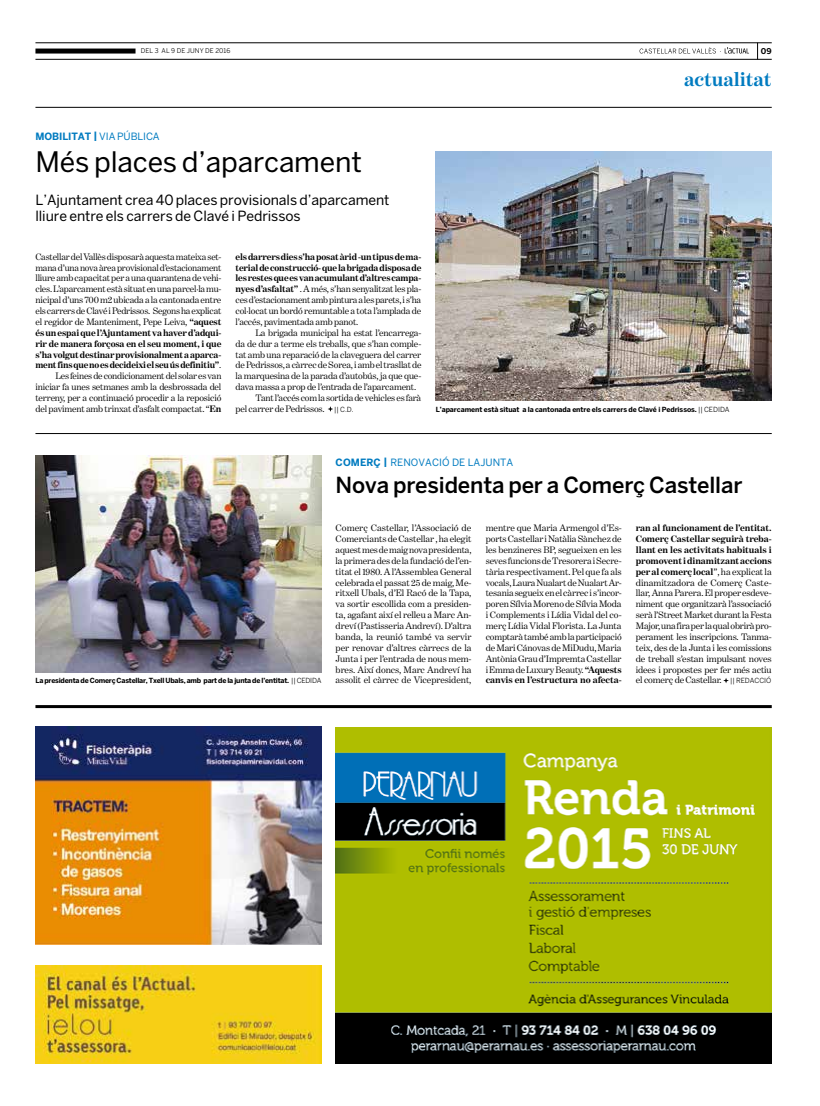
<style>
.page{position:relative;width:820px;height:1106px;background:#fff}
.page>*{position:absolute;margin:0;border:0;box-sizing:border-box;transform-origin:0 0}
.t1{font:28px "Benton Sans";color:#000}
.t2{font:500 22px "Benton Sans";letter-spacing:-.01em;color:#000}
.t3{font:700 20px "Benton Modern One";letter-spacing:-.005em;color:#007bc0}
.t4{font:14px/16px "Benton Sans";letter-spacing:-.005em;color:#000}
.t5{font:10px "Benton Sans";letter-spacing:-.005em;color:#007bc0}
.t6{font:700 10px "Benton Sans";color:#007bc0}
.t7{font:9.5px/10.9px "Benton Modern One";letter-spacing:-.015em;color:#000;text-align:justify}
.t8{font:700 8px "Benton Sans";color:#000}
.t9{font:700 7px "Benton Sans";letter-spacing:-.03em;color:#000}
.t10{font:700 7px "Benton Sans";letter-spacing:-.01em;color:#000}
.t11{font:6.5px "Benton Sans";letter-spacing:.005em;color:#000}
.s1{font-weight:700}
.s2{font-family:"Benton Sans";font-size:7px}
.s3{font-weight:400}
</style>
<div class="page">
<svg style="left:757px;top:44px;width:1px;height:15px"></svg>
<svg style="left:639px;top:47px;width:109px;height:7px"></svg>
<hr style="left:35px;top:107px;width:736px;height:1px;background:#000">
<hr style="left:35px;top:43px;width:736px;height:1px;background:#000">
<hr style="left:35px;top:59px;width:736px;height:1px;background:#000">
<div style="left:35px;top:49px;width:100px;height:5px;background:#000"></div>
<img style="left:35px;top:727px;width:286px;height:217px">
<img style="left:335px;top:727px;width:436px;height:336px">
<img style="left:35px;top:965px;width:286px;height:98px">
<hr style="left:35px;top:705px;width:736px;height:3px;background:#000">
<img style="left:435px;top:151px;width:336px;height:249px">
<hr style="left:35px;top:433px;width:736px;height:1px;background:#000">
<img style="left:35px;top:455px;width:286px;height:217px">
<svg style="left:723px;top:678px;width:5px;height:5px"></svg>
<svg style="left:328px;top:406px;width:5px;height:6px"></svg>
<p class="t11" style="left:141px;top:47px;width:91px">DEL 3 AL 9 DE JUNY DE 2016</p>
<p class="t8" style="left:760px;top:46px;width:12px">09</p>
<h3 class="t3" style="left:684px;top:68px;width:89px">actualitat</h3>
<p class="t6" style="left:35px;top:131px;width:8px">mobilitat</p>
<p class="t5" style="left:93px;top:131px;width:68px"><span class="s1">|</span> via pública</p>
<h1 class="t1" style="left:35px;top:145px;width:328px">Més places d’aparcament</h1>
<h3 class="t4" style="left:35px;top:192px;width:355px">L’Ajuntament crea 40 places provisionals d’aparcament lliure entre els carrers de Clavé i Pedrissos</h3>
<p class="t7" style="left:35px;top:251px;width:187px;text-align:right">Castellar del Vallès disposarà aquesta mateixa set&shy;mana d’una nova àrea provisional d’estacionament lliure amb capacitat per a una quarantena de vehi&shy;cles. L’aparcament està situat en una parcel·la mu&shy;nicipal d’uns 700 m2 ubicada a la cantonada entre els carrers de Clavé i Pedrissos. Segons ha explicat el regidor de Manteniment, Pepe Leiva, <span class="s1">“aquest és un espai que l’Ajuntament va haver d’adqui&shy;rir de manera forçosa en el seu moment, i que s’ha volgut destinar provisionalment a aparca&shy;ment fins que no es decideixi el seu ús definitiu”</span>.<br>Les feines de condicionament del solar es van iniciar fa unes setmanes amb la desbrossada del terreny, per a continuació procedir a la reposició del paviment amb trinxat d’asfalt compactat. “<span class="s1">En</span></p>
<p class="t7" style="left:235px;top:251px;width:187px"><span class="s1">els darrers dies s’ha posat àrid -un tipus de ma&shy;terial de construcció- que la brigada disposa de les restes que es van acumulant d’altres campa&shy;nyes d’asfaltat”</span> . A més, s’han senyalitzat les pla&shy;ces d’estacionament amb pintura a les parets, i s’ha col·locat un bordó remuntable a tota l’amplada de l’accés, pavimentada amb panot.</p>
<p class="t7" style="left:255px;top:327px;width:167px">La brigada municipal ha estat l’encarrega-</p>
<p class="t7" style="left:235px;top:338px;width:187px">da de dur a terme els treballs, que s’han comple-</p>
<p class="t7" style="left:235px;top:349px;width:187px">tat amb una reparació de la claveguera del carrer</p>
<p class="t7" style="left:235px;top:360px;width:187px">de Pedrissos, a càrrec de Sorea, i amb el trasllat de</p>
<p class="t7" style="left:235px;top:370px;width:187px">la marquesina de la parada d’autobús, ja que que-</p>
<p class="t7" style="left:235px;top:381px;width:182px">dava massa a prop de l’entrada de l’aparcament.</p>
<p class="t7" style="left:255px;top:392px;width:167px">Tant l’accés com la sortida de vehicles es farà</p>
<p class="t7" style="left:235px;top:403px;width:119px">pel carrer de Pedrissos. <span class="s2">|| C.D.</span></p>
<p class="t10" style="left:435px;top:405px;width:295px">L’aparcament està situat a la cantonada entre els carrers de Clavé i Pedrissos. <span class="s3">|| CEDIDA</span></p>
<p class="t9" style="left:35px;top:676px;width:287px">La presidenta de Comerç Castellar, Txell Ubals, amb part de la junta de l’entitat. <span class="s3">|| CEDIDA</span></p>
<p class="t5" style="left:335px;top:456px;width:172px"><span class="s1">COMERÇ |</span> RENOVACIÓ DE LAJUNTA</p>
<h2 class="t2" style="left:335px;top:472px;width:408px">Nova presidenta per a Comerç Castellar</h2>
<p class="t7" style="left:335px;top:522px;width:137px">Comerç Castellar, l’Associació de Comerciants de Castellar , ha elegit aquest mes de maig nova presidenta, la primera des de la fundació de l’en&shy;titat el 1980. A l’Assemblea General celebrada el passat 25 de maig, Me&shy;ritxell Ubals, d’El Racó de la Tapa, va sortir escollida com a presiden&shy;ta, agafant així el relleu a Marc An&shy;dreví (Pastisseria Andreví). D’altra banda, la reunió també va servir per renovar d’altres càrrecs de la Junta i per l’entrada de nous mem&shy;bres. Així doncs, Marc Andreví ha assolit el càrrec de Vicepresident,</p>
<p class="t7" style="left:485px;top:522px;width:137px">mentre que Maria Armengol d’Es&shy;ports Castellar i Natàlia Sànchez de les benzineres BP, segueixen en les seves funcions de Tresorera i Secre&shy;tària respectivament. Pel que fa als vocals, Laura Nualart de Nualart Ar&shy;tesania segueix en el càrrec i s’incor&shy;poren Sílvia Moreno de Sílvia Moda i Complements i Lídia Vidal del co&shy;merç Lídia Vidal Florista. La Junta comptarà també amb la participació de Mari Cánovas de MiDudu, Maria Antònia Grau d’Impremta Castellar i Emma de Luxury Beauty. <span class="s1">“Aquests canvis en l’estructura no afecta-</span></p>
<p class="t7" style="left:635px;top:522px;width:137px"><span class="s1">ran al funcionament de l’entitat.<br>Comerç Castellar seguirà treba&shy;llant en les activitats habituals i promovent i dinamitzant accions per al comerç local</span>”, ha explicat la dinamitzadora de Comerç Caste&shy;llar, Anna Parera. El proper esdeve&shy;niment que organitzarà l’associació serà l’Street Market durant la Festa Major, una fira per la qual obrirà pro&shy;perament les inscripcions. Tanma&shy;teix, des de la Junta i les comissions de treball s’estan impulsant noves idees i propostes per fer més actiu el comerç de Castellar. <span class="s2">|| REDACCIÓ</span></p>
</div>
